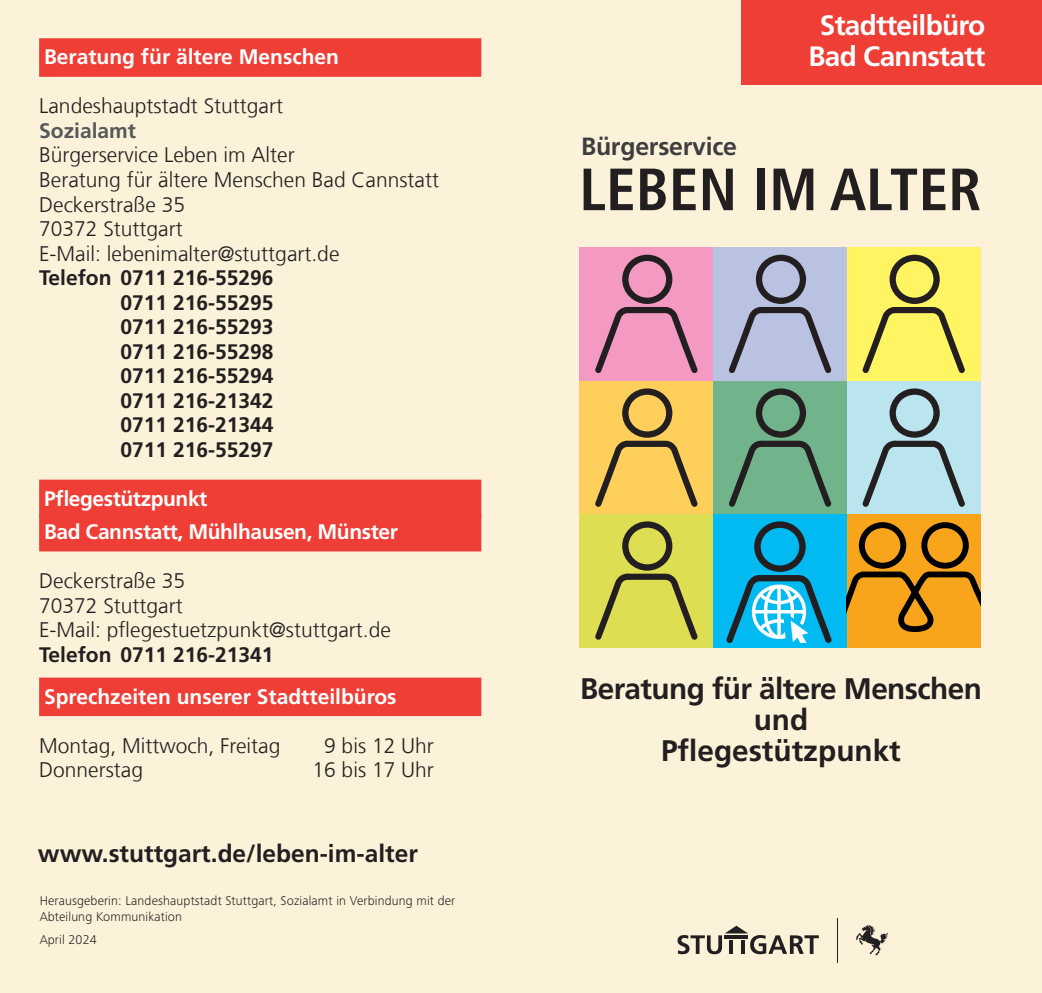
<style>
.page{position:relative;width:1042px;height:993px;background:#fff}
.page>*{position:absolute;margin:0;border:0;box-sizing:border-box;transform-origin:0 0}
.t1{font:700 condensed 59.5px "Frutiger LT Com";color:#231f20}
.t2{font:700 29.75px "Frutiger LT Com";letter-spacing:-.02em;color:#231f20}
.t3{font:700 29.75px "Frutiger LT Com";color:#231f20}
.t4{font:700 28px/31.5px "Frutiger LT Com";letter-spacing:-.025em;color:#fff;text-align:center}
.t5{font:700 24.85px "Frutiger LT Com";letter-spacing:-.01em;color:#3e3e3f}
.t6{font:700 24.5px "Frutiger LT Com";color:#231f20}
.t7{font:300 21px "Frutiger LT Com";color:#231f20}
.t8{font:700 21px "Frutiger LT Com";color:#231f20}
.t9{font:700 21px "Frutiger LT Com";color:#fff}
.t10{font:700 21px "Frutiger LT Com";letter-spacing:-.02em;color:#fff}
.t11{font:700 21px "Frutiger LT Com";color:#57585a}
.t12{font:300 13.12px/15.8px "Frutiger Next Pro";letter-spacing:.01em;color:#231f20}
</style>
<div class="page">
<div style="left:0;top:0;width:1042px;height:992px;background:#fcf2da"></div>
<div style="left:39px;top:38px;width:442px;height:39px;background:#ee3e35"></div>
<div style="left:39px;top:479px;width:442px;height:39px;background:#ee3e35"></div>
<div style="left:39px;top:512px;width:442px;height:39px;background:#ee3e35"></div>
<div style="left:39px;top:677px;width:442px;height:38px;background:#ee3e35"></div>
<svg style="left:677px;top:925px;width:142px;height:28px"></svg>
<svg style="left:856px;top:925px;width:32px;height:29px"></svg>
<hr style="left:837px;top:917px;width:1px;height:45px;background:#231f20">
<div style="left:741px;top:0;width:301px;height:84px;background:#ee3e35"></div>
<div style="left:579px;top:247px;width:134px;height:133px;background:#f499c2"></div>
<div style="left:622px;top:254px;width:50px;height:50px;border:6px solid #231f20;border-radius:50%"></div>
<svg style="left:595px;top:307px;width:102px;height:66px"></svg>
<div style="left:713px;top:247px;width:134px;height:133px;background:#bac2e1"></div>
<div style="left:756px;top:254px;width:50px;height:50px;border:6px solid #231f20;border-radius:50%"></div>
<svg style="left:729px;top:307px;width:102px;height:66px"></svg>
<div style="left:847px;top:247px;width:133px;height:133px;background:#fff461"></div>
<div style="left:889px;top:254px;width:51px;height:50px;border:6px solid #231f20;border-radius:50%"></div>
<svg style="left:862px;top:307px;width:103px;height:66px"></svg>
<div style="left:579px;top:380px;width:134px;height:134px;background:#fecf5b"></div>
<div style="left:622px;top:388px;width:50px;height:49px;border:6px solid #231f20;border-radius:50%"></div>
<svg style="left:595px;top:437px;width:102px;height:69px"></svg>
<div style="left:713px;top:380px;width:134px;height:134px;background:#71b48c"></div>
<div style="left:756px;top:388px;width:50px;height:49px;border:6px solid #231f20;border-radius:50%"></div>
<svg style="left:729px;top:437px;width:102px;height:69px"></svg>
<div style="left:847px;top:380px;width:133px;height:134px;background:#bae4ee"></div>
<div style="left:889px;top:388px;width:51px;height:49px;border:6px solid #231f20;border-radius:50%"></div>
<svg style="left:862px;top:437px;width:103px;height:69px"></svg>
<div style="left:579px;top:513px;width:134px;height:134px;background:#dede53"></div>
<div style="left:622px;top:521px;width:50px;height:49px;border:6px solid #231f20;border-radius:50%"></div>
<svg style="left:595px;top:570px;width:102px;height:69px"></svg>
<div style="left:713px;top:513px;width:134px;height:134px;background:#00baf1"></div>
<svg style="left:726px;top:521px;width:105px;height:121px"></svg>
<div style="left:847px;top:513px;width:133px;height:134px;background:#f9a51b"></div>
<svg style="left:847px;top:568px;width:133px;height:65px"></svg>
<div style="left:859px;top:522px;width:47px;height:46px;border:6px solid #000;border-radius:50%"></div>
<div style="left:921px;top:522px;width:48px;height:46px;border:6px solid #000;border-radius:50%"></div>
<p class="t9" style="left:44px;top:49px;width:296px">Beratung für ältere Menschen</p>
<p class="t7" style="left:39px;top:98px;width:245px">Landeshauptstadt Stuttgart</p>
<p class="t11" style="left:39px;top:122px;width:98px">Sozialamt</p>
<p class="t7" style="left:39px;top:147px;width:257px">Bürgerservice Leben im Alter</p>
<p class="t7" style="left:39px;top:171px;width:401px">Beratung für ältere Menschen Bad Cannstatt</p>
<p class="t7" style="left:39px;top:196px;width:147px">Deckerstraße 35</p>
<p class="t7" style="left:39px;top:220px;width:145px">70372 Stuttgart</p>
<p class="t7" style="left:39px;top:245px;width:302px">E-Mail: lebenimalter@stuttgart.de</p>
<p class="t8" style="left:39px;top:269px;width:236px">Telefon 0711 216-55296</p>
<p class="t8" style="left:121px;top:294px;width:154px">0711 216-55295</p>
<p class="t8" style="left:121px;top:318px;width:154px">0711 216-55293</p>
<p class="t8" style="left:121px;top:343px;width:154px">0711 216-55298</p>
<p class="t8" style="left:121px;top:367px;width:154px">0711 216-55294</p>
<p class="t8" style="left:121px;top:392px;width:154px">0711 216-21342</p>
<p class="t8" style="left:121px;top:416px;width:154px">0711 216-21344</p>
<p class="t8" style="left:121px;top:441px;width:154px">0711 216-55297</p>
<p class="t10" style="left:44px;top:490px;width:165px">Pflegestützpunkt</p>
<p class="t10" style="left:44px;top:523px;width:355px">Bad Cannstatt, Mühlhausen, Münster</p>
<p class="t7" style="left:39px;top:572px;width:147px">Deckerstraße 35</p>
<p class="t7" style="left:39px;top:596px;width:145px">70372 Stuttgart</p>
<p class="t7" style="left:39px;top:621px;width:353px">E-Mail: pflegestuetzpunkt@stuttgart.de</p>
<p class="t8" style="left:39px;top:645px;width:236px">Telefon 0711 216-21341</p>
<p class="t9" style="left:44px;top:687px;width:354px">Sprechzeiten unserer Stadtteilbüros</p>
<p class="t7" style="left:39px;top:736px;width:243px">Montag, Mittwoch, Freitag</p>
<p class="t7" style="left:324px;top:736px;width:111px">9 bis 12 Uhr</p>
<p class="t7" style="left:39px;top:761px;width:105px">Donnerstag</p>
<p class="t7" style="left:312px;top:761px;width:123px">16 bis 17 Uhr</p>
<p class="t6" style="left:38px;top:842px;width:381px">www.stuttgart.de/leben-im-alter</p>
<p class="t12" style="left:40px;top:893px;width:417px">Herausgeberin: Landeshauptstadt Stuttgart, Sozialamt in Verbindung mit der<br>Abteilung Kommunikation</p>
<p class="t12" style="left:40px;top:932px;width:59px">April 2024</p>
<p class="t5" style="left:581px;top:136px;width:157px">Bürgerservice</p>
<p class="t4" style="left:808px;top:12px;width:178px">Stadtteilbüro<br>Bad Cannstatt</p>
<p class="t1" style="left:579px;top:165px;width:403px">LEBEN IM ALTER</p>
<p class="t2" style="left:580px;top:676px;width:403px">Beratung für ältere Menschen</p>
<p class="t2" style="left:754px;top:707px;width:56px">und</p>
<p class="t3" style="left:661px;top:738px;width:241px">Pflegestützpunkt</p>
</div>
